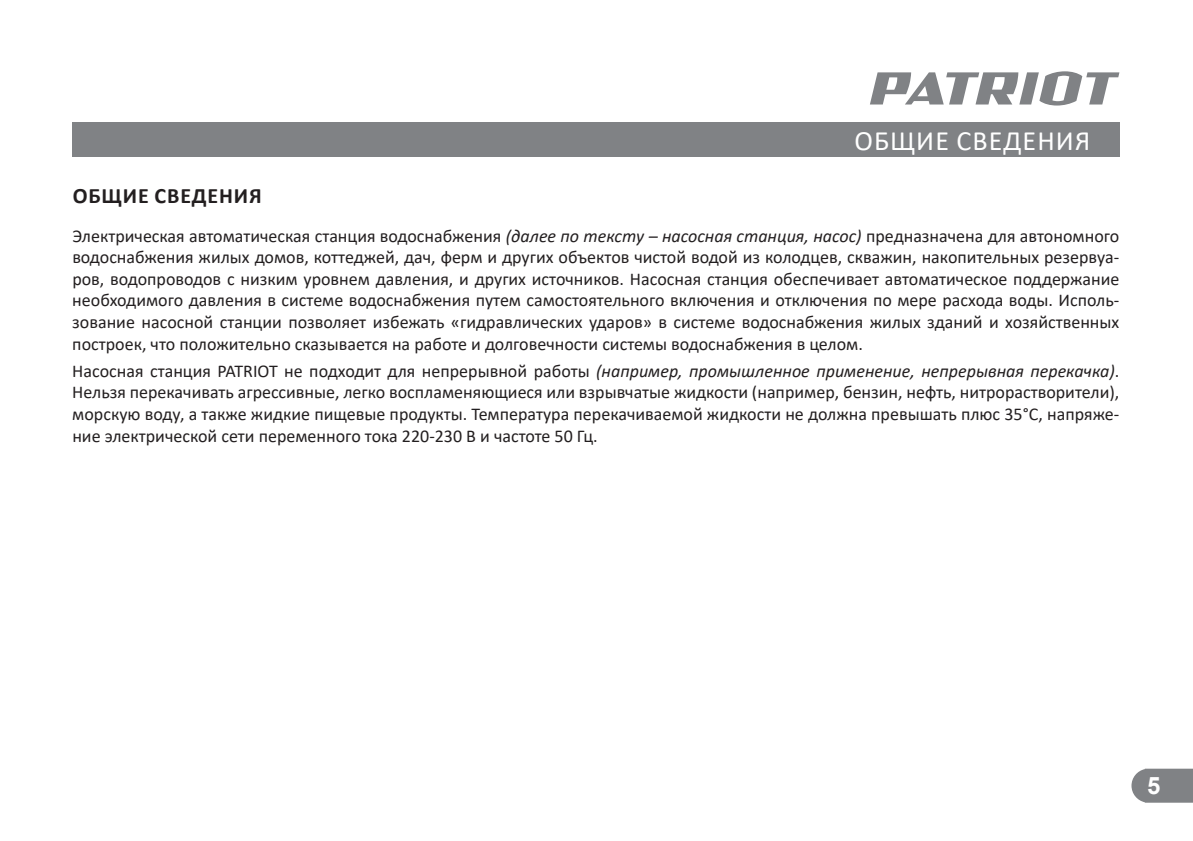
<style>
.page{position:relative;width:1193px;height:841px;background:#fff}
.page>*{position:absolute;margin:0;border:0;box-sizing:border-box;transform-origin:0 0}
.t1{font:28px "Calibri";letter-spacing:.04em;color:#fff}
.t2{font:700 24px "Arial";color:#fff}
.t3{font:700 22px "Calibri";letter-spacing:.04em;color:#231f20}
.t4{font:18px/21.6px "Calibri";color:#231f20;text-align:justify}
.s1{font-style:italic}
</style>
<div class="page">
<svg style="left:1131px;top:769px;width:61px;height:34px"></svg>
<svg style="left:870px;top:71px;width:249px;height:35px"></svg>
<div style="left:72px;top:122px;width:1047px;height:34px;background:#808285"></div>
<h1 class="t1" style="left:854px;top:121px;width:237px">ОБЩИЕ СВЕДЕНИЯ</h1>
<p class="t3" style="left:73px;top:180px;width:190px">ОБЩИЕ СВЕДЕНИЯ</p>
<p class="t4" style="left:72px;top:224px;width:1048px">Электрическая автоматическая станция водоснабжения <span class="s1">(далее по тексту – насосная станция, насос)</span> предназначена для автономного водоснабжения жилых домов, коттеджей, дач, ферм и других объектов чистой водой из колодцев, скважин, накопительных резервуа&shy;ров, водопроводов с низким уровнем давления, и других источников. Насосная станция обеспечивает автоматическое поддержание необходимого давления в системе водоснабжения путем самостоятельного включения и отключения по мере расхода воды. Исполь&shy;зование насосной станции позволяет избежать «гидравлических ударов» в системе водоснабжения жилых зданий и хозяйственных построек, что положительно сказывается на работе и долговечности системы водоснабжения в целом.</p>
<p class="t4" style="left:72px;top:360px;width:1048px">Насосная станция PATRIOT не подходит для непрерывной работы <span class="s1">(например, промышленное применение, непрерывная перекачка)</span>.<br>Нельзя перекачивать агрессивные, легко воспламеняющиеся или взрывчатые жидкости (например, бензин, нефть, нитрорастворители), морскую воду, а также жидкие пищевые продукты. Температура перекачиваемой жидкости не должна превышать плюс 35°С, напряже&shy;ние электрической сети переменного тока 220-230 В и частоте 50 Гц.</p>
<h2 class="t2" style="left:1147px;top:769px;width:15px">5</h2>
</div>
